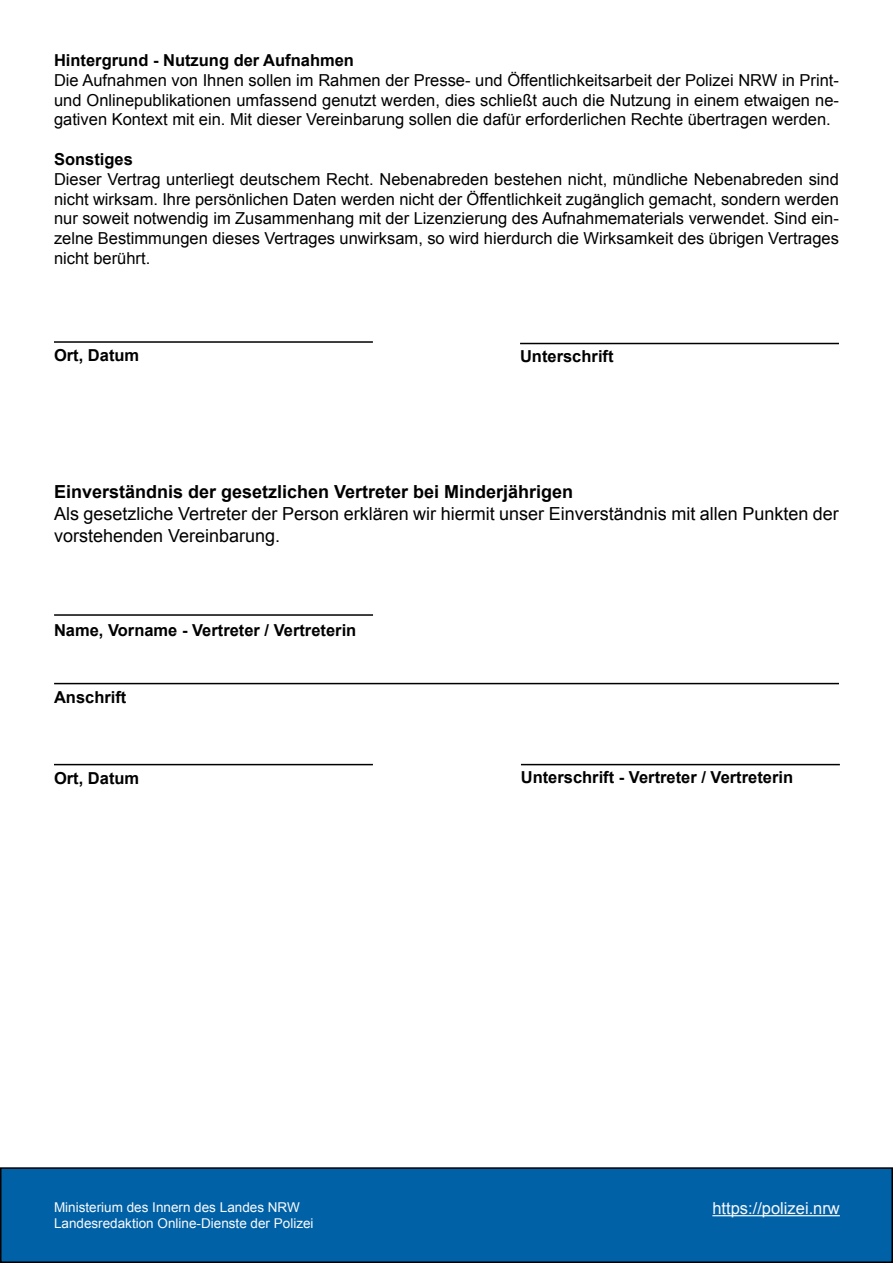
<style>
.page{position:relative;width:893px;height:1263px;background:#fff}
.page>*{position:absolute;margin:0;border:0;box-sizing:border-box;transform-origin:0 0}
.t1{font:18px/21.6px "Arial";color:#000}
.t2{font:700 18px "Arial";color:#000}
.t3{font:16.5px/19.8px "Arial";color:#000;text-align:justify}
.t4{font:700 16.5px "Arial";color:#000}
.t5{font:16.5px "Arial";color:#f9f9fc}
.t6{font:13.5px/16.2px "Arial";color:#fbfbfb}
</style>
<div class="page">
<div style="left:1px;top:1168px;width:891px;height:94px;background:#0061a7"></div>
<div style="left:0;top:1167px;width:893px;height:96px;border:2px solid #000"></div>
<hr style="left:54px;top:683px;width:785px;height:1px;background:#000">
<hr style="left:54px;top:614px;width:319px;height:2px;background:#000">
<hr style="left:54px;top:764px;width:319px;height:1px;background:#000">
<hr style="left:54px;top:341px;width:319px;height:2px;background:#000">
<hr style="left:520px;top:343px;width:319px;height:1px;background:#000">
<hr style="left:521px;top:764px;width:319px;height:1px;background:#000">
<hr style="left:712px;top:1215px;width:128px;height:1px;background:#f9f9fc">
<p class="t4" style="left:54px;top:49px;width:302px">Hintergrund - Nutzung der Aufnahmen</p>
<p class="t3" style="left:54px;top:70px;width:786px">Die Aufnahmen von Ihnen sollen im Rahmen der Presse- und Öffentlichkeitsarbeit der Polizei NRW in Print&shy;und Onlinepublikationen umfassend genutzt werden, dies schließt auch die Nutzung in einem etwaigen ne&shy;gativen Kontext mit ein. Mit dieser Vereinbarung sollen die dafür erforderlichen Rechte übertragen werden.</p>
<p class="t4" style="left:54px;top:148px;width:80px">Sonstiges</p>
<p class="t3" style="left:54px;top:169px;width:786px">Dieser Vertrag unterliegt deutschem Recht. Nebenabreden bestehen nicht, mündliche Nebenabreden sind nicht wirksam. Ihre persönlichen Daten werden nicht der Öffentlichkeit zugänglich gemacht, sondern werden nur soweit notwendig im Zusammenhang mit der Lizenzierung des Aufnahmematerials verwendet. Sind ein&shy;zelne Bestimmungen dieses Vertrages unwirksam, so wird hierdurch die Wirksamkeit des übrigen Vertrages nicht berührt.</p>
<p class="t4" style="left:54px;top:344px;width:87px">Ort, Datum</p>
<p class="t4" style="left:520px;top:345px;width:95px">Unterschrift</p>
<p class="t2" style="left:54px;top:480px;width:521px">Einverständnis der gesetzlichen Vertreter bei Minderjährigen</p>
<p class="t1" style="left:54px;top:503px;width:786px">Als gesetzliche Vertreter der Person erklären wir hiermit unser Einverständnis mit allen Punkten der vorstehenden Vereinbarung.</p>
<p class="t4" style="left:54px;top:619px;width:304px">Name, Vorname - Vertreter / Vertreterin</p>
<p class="t4" style="left:54px;top:686px;width:74px">Anschrift</p>
<p class="t4" style="left:54px;top:767px;width:87px">Ort, Datum</p>
<p class="t4" style="left:521px;top:766px;width:274px">Unterschrift - Vertreter / Vertreterin</p>
<p class="t6" style="left:54px;top:1199px;width:261px">Ministerium des Innern des Landes NRW<br>Landesredaktion Online-Dienste der Polizei</p>
<p class="t5" style="left:712px;top:1197px;width:129px">https://polizei.nrw</p>
</div>
